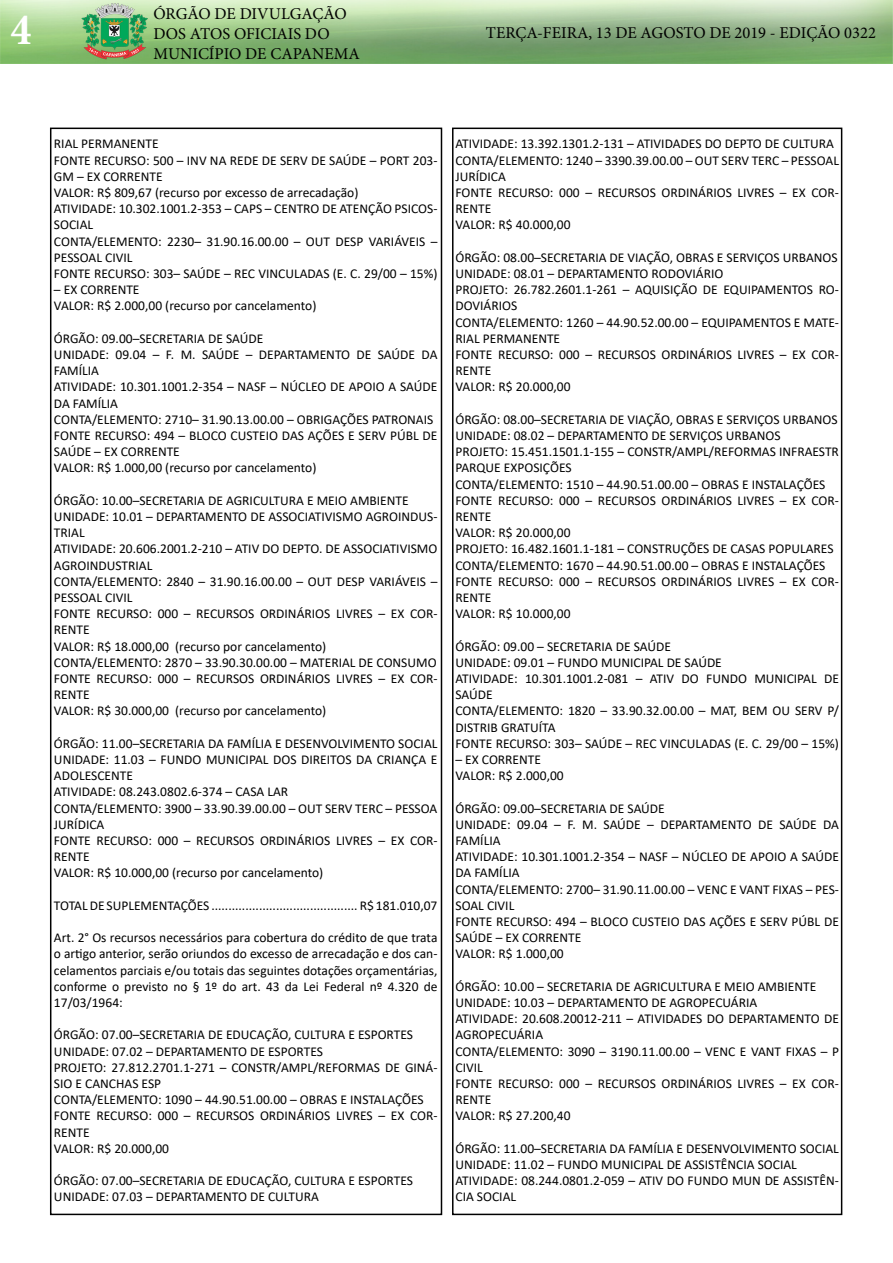
<style>
.page{position:relative;width:893px;height:1263px;background:#fff}
.page>*{position:absolute;margin:0;border:0;box-sizing:border-box;transform-origin:0 0}
.t1{font:700 condensed 45px "Minion Pro";color:#fff}
.t2{font:16.5px/19.8px "Minion Pro";color:#000}
.t3{font:13.5px/16.2px "Calibri";color:#000}
</style>
<div class="page">
<div style="left:50px;top:128px;width:392px;height:1087px;border:2px solid #000"></div>
<img style="left:0;top:0;width:893px;height:64px">
<div style="left:452px;top:128px;width:390px;height:1087px;border:2px solid #000"></div>
<h1 class="t1" style="left:11px;top:-1px;width:22px">4</h1>
<p class="t2" style="left:153px;top:4px;width:208px">ÓRGÃO DE DIVULGAÇÃO<br>DOS ATOS OFICIAIS DO<br>MUNICÍPIO DE CAPANEMA</p>
<p class="t2" style="left:486px;top:23px;width:392px">TERÇA-FEIRA, 13 DE AGOSTO DE 2019 - EDIÇÃO 0322</p>
<p class="t3" style="left:54px;top:135px;width:385px">RIAL PERMANENTE<br>FONTE RECURSO: 500 – INV NA REDE DE SERV DE SAÚDE – PORT 203- GM – EX CORRENTE<br>VALOR: R$ 809,67 (recurso por excesso de arrecadação)<br>ATIVIDADE: 10.302.1001.2-353 – CAPS – CENTRO DE ATENÇÃO PSICOS-SOCIAL<br>CONTA/ELEMENTO: 2230– 31.90.16.00.00 – OUT DESP VARIÁVEIS – PESSOAL CIVIL<br>FONTE RECURSO: 303– SAÚDE – REC VINCULADAS (E. C. 29/00 – 15%)</p>
<p class="t3" style="left:54px;top:281px;width:264px">– EX CORRENTE<br>VALOR: R$ 2.000,00 (recurso por cancelamento)</p>
<p class="t3" style="left:54px;top:330px;width:385px">ÓRGÃO: 09.00–SECRETARIA DE SAÚDE<br>UNIDADE: 09.04 – F. M. SAÚDE – DEPARTAMENTO DE SAÚDE DA FAMÍLIA<br>ATIVIDADE: 10.301.1001.2-354 – NASF – NÚCLEO DE APOIO A SAÚDE DA FAMÍLIA<br>CONTA/ELEMENTO: 2710– 31.90.13.00.00 – OBRIGAÇÕES PATRONAIS FONTE RECURSO: 494 – BLOCO CUSTEIO DAS AÇÕES E SERV PÚBL DE SAÚDE – EX CORRENTE<br>VALOR: R$ 1.000,00 (recurso por cancelamento)</p>
<p class="t3" style="left:54px;top:492px;width:385px">ÓRGÃO: 10.00–SECRETARIA DE AGRICULTURA E MEIO AMBIENTE UNIDADE: 10.01 – DEPARTAMENTO DE ASSOCIATIVISMO AGROINDUS-TRIAL<br>ATIVIDADE: 20.606.2001.2-210 – ATIV DO DEPTO. DE ASSOCIATIVISMO AGROINDUSTRIAL<br>CONTA/ELEMENTO: 2840 – 31.90.16.00.00 – OUT DESP VARIÁVEIS – PESSOAL CIVIL<br>FONTE RECURSO: 000 – RECURSOS ORDINÁRIOS LIVRES – EX COR-RENTE<br>VALOR: R$ 18.000,00 (recurso por cancelamento)<br>CONTA/ELEMENTO: 2870 – 33.90.30.00.00 – MATERIAL DE CONSUMO FONTE RECURSO: 000 – RECURSOS ORDINÁRIOS LIVRES – EX COR-RENTE<br>VALOR: R$ 30.000,00 (recurso por cancelamento)</p>
<p class="t3" style="left:54px;top:735px;width:385px">ÓRGÃO: 11.00–SECRETARIA DA FAMÍLIA E DESENVOLVIMENTO SOCIAL UNIDADE: 11.03 – FUNDO MUNICIPAL DOS DIREITOS DA CRIANÇA E ADOLESCENTE<br>ATIVIDADE: 08.243.0802.6-374 – CASA LAR<br>CONTA/ELEMENTO: 3900 – 33.90.39.00.00 – OUT SERV TERC – PESSOA JURÍDICA<br>FONTE RECURSO: 000 – RECURSOS ORDINÁRIOS LIVRES – EX COR-RENTE<br>VALOR: R$ 10.000,00 (recurso por cancelamento)</p>
<p class="t3" style="left:54px;top:897px;width:385px">TOTAL DE SUPLEMENTAÇÕES ........................................... R$ 181.010,07</p>
<p class="t3" style="left:54px;top:929px;width:385px;text-align:justify">Art. 2° Os recursos necessários para cobertura do crédito de que trata o artigo anterior, serão oriundos do excesso de arrecadação e dos can&shy;celamentos parciais e/ou totais das seguintes dotações orçamentárias, conforme o previsto no § 1º do art. 43 da Lei Federal nº 4.320 de 17/03/1964:</p>
<p class="t3" style="left:54px;top:1026px;width:385px">ÓRGÃO: 07.00–SECRETARIA DE EDUCAÇÃO, CULTURA E ESPORTES UNIDADE: 07.02 – DEPARTAMENTO DE ESPORTES<br>PROJETO: 27.812.2701.1-271 – CONSTR/AMPL/REFORMAS DE GINÁ-SIO E CANCHAS ESP<br>CONTA/ELEMENTO: 1090 – 44.90.51.00.00 – OBRAS E INSTALAÇÕES FONTE RECURSO: 000 – RECURSOS ORDINÁRIOS LIVRES – EX COR-RENTE<br>VALOR: R$ 20.000,00</p>
<p class="t3" style="left:54px;top:1172px;width:361px">ÓRGÃO: 07.00–SECRETARIA DE EDUCAÇÃO, CULTURA E ESPORTES<br>UNIDADE: 07.03 – DEPARTAMENTO DE CULTURA</p>
<p class="t3" style="left:455px;top:135px;width:385px">ATIVIDADE: 13.392.1301.2-131 – ATIVIDADES DO DEPTO DE CULTURA CONTA/ELEMENTO: 1240 – 3390.39.00.00 – OUT SERV TERC – PESSOAL JURÍDICA<br>FONTE RECURSO: 000 – RECURSOS ORDINÁRIOS LIVRES – EX COR-RENTE<br>VALOR: R$ 40.000,00</p>
<p class="t3" style="left:455px;top:249px;width:385px">ÓRGÃO: 08.00–SECRETARIA DE VIAÇÃO, OBRAS E SERVIÇOS URBANOS UNIDADE: 08.01 – DEPARTAMENTO RODOVIÁRIO<br>PROJETO: 26.782.2601.1-261 – AQUISIÇÃO DE EQUIPAMENTOS RO-DOVIÁRIOS<br>CONTA/ELEMENTO: 1260 – 44.90.52.00.00 – EQUIPAMENTOS E MATE-RIAL PERMANENTE<br>FONTE RECURSO: 000 – RECURSOS ORDINÁRIOS LIVRES – EX COR-RENTE<br>VALOR: R$ 20.000,00</p>
<p class="t3" style="left:455px;top:411px;width:385px">ÓRGÃO: 08.00–SECRETARIA DE VIAÇÃO, OBRAS E SERVIÇOS URBANOS UNIDADE: 08.02 – DEPARTAMENTO DE SERVIÇOS URBANOS<br>PROJETO: 15.451.1501.1-155 – CONSTR/AMPL/REFORMAS INFRAESTR PARQUE EXPOSIÇÕES<br>CONTA/ELEMENTO: 1510 – 44.90.51.00.00 – OBRAS E INSTALAÇÕES FONTE RECURSO: 000 – RECURSOS ORDINÁRIOS LIVRES – EX COR-RENTE<br>VALOR: R$ 20.000,00<br>PROJETO: 16.482.1601.1-181 – CONSTRUÇÕES DE CASAS POPULARES CONTA/ELEMENTO: 1670 – 44.90.51.00.00 – OBRAS E INSTALAÇÕES FONTE RECURSO: 000 – RECURSOS ORDINÁRIOS LIVRES – EX COR-RENTE<br>VALOR: R$ 10.000,00</p>
<p class="t3" style="left:455px;top:638px;width:385px">ÓRGÃO: 09.00 – SECRETARIA DE SAÚDE<br>UNIDADE: 09.01 – FUNDO MUNICIPAL DE SAÚDE<br>ATIVIDADE: 10.301.1001.2-081 – ATIV DO FUNDO MUNICIPAL DE SAÚDE<br>CONTA/ELEMENTO: 1820 – 33.90.32.00.00 – MAT, BEM OU SERV P/ DISTRIB GRATUÍTA<br>FONTE RECURSO: 303– SAÚDE – REC VINCULADAS (E. C. 29/00 – 15%)</p>
<p class="t3" style="left:455px;top:751px;width:110px">– EX CORRENTE<br>VALOR: R$ 2.000,00</p>
<p class="t3" style="left:455px;top:800px;width:385px">ÓRGÃO: 09.00–SECRETARIA DE SAÚDE<br>UNIDADE: 09.04 – F. M. SAÚDE – DEPARTAMENTO DE SAÚDE DA FAMÍLIA<br>ATIVIDADE: 10.301.1001.2-354 – NASF – NÚCLEO DE APOIO A SAÚDE DA FAMÍLIA<br>CONTA/ELEMENTO: 2700– 31.90.11.00.00 – VENC E VANT FIXAS – PES-SOAL CIVIL<br>FONTE RECURSO: 494 – BLOCO CUSTEIO DAS AÇÕES E SERV PÚBL DE SAÚDE – EX CORRENTE<br>VALOR: R$ 1.000,00</p>
<p class="t3" style="left:455px;top:978px;width:385px">ÓRGÃO: 10.00 – SECRETARIA DE AGRICULTURA E MEIO AMBIENTE UNIDADE: 10.03 – DEPARTAMENTO DE AGROPECUÁRIA<br>ATIVIDADE: 20.608.20012-211 – ATIVIDADES DO DEPARTAMENTO DE AGROPECUÁRIA<br>CONTA/ELEMENTO: 3090 – 3190.11.00.00 – VENC E VANT FIXAS – P CIVIL<br>FONTE RECURSO: 000 – RECURSOS ORDINÁRIOS LIVRES – EX COR-RENTE<br>VALOR: R$ 27.200,40</p>
<p class="t3" style="left:455px;top:1140px;width:385px">ÓRGÃO: 11.00–SECRETARIA DA FAMÍLIA E DESENVOLVIMENTO SOCIAL UNIDADE: 11.02 – FUNDO MUNICIPAL DE ASSISTÊNCIA SOCIAL ATIVIDADE: 08.244.0801.2-059 – ATIV DO FUNDO MUN DE ASSISTÊN-CIA SOCIAL</p>
</div>
